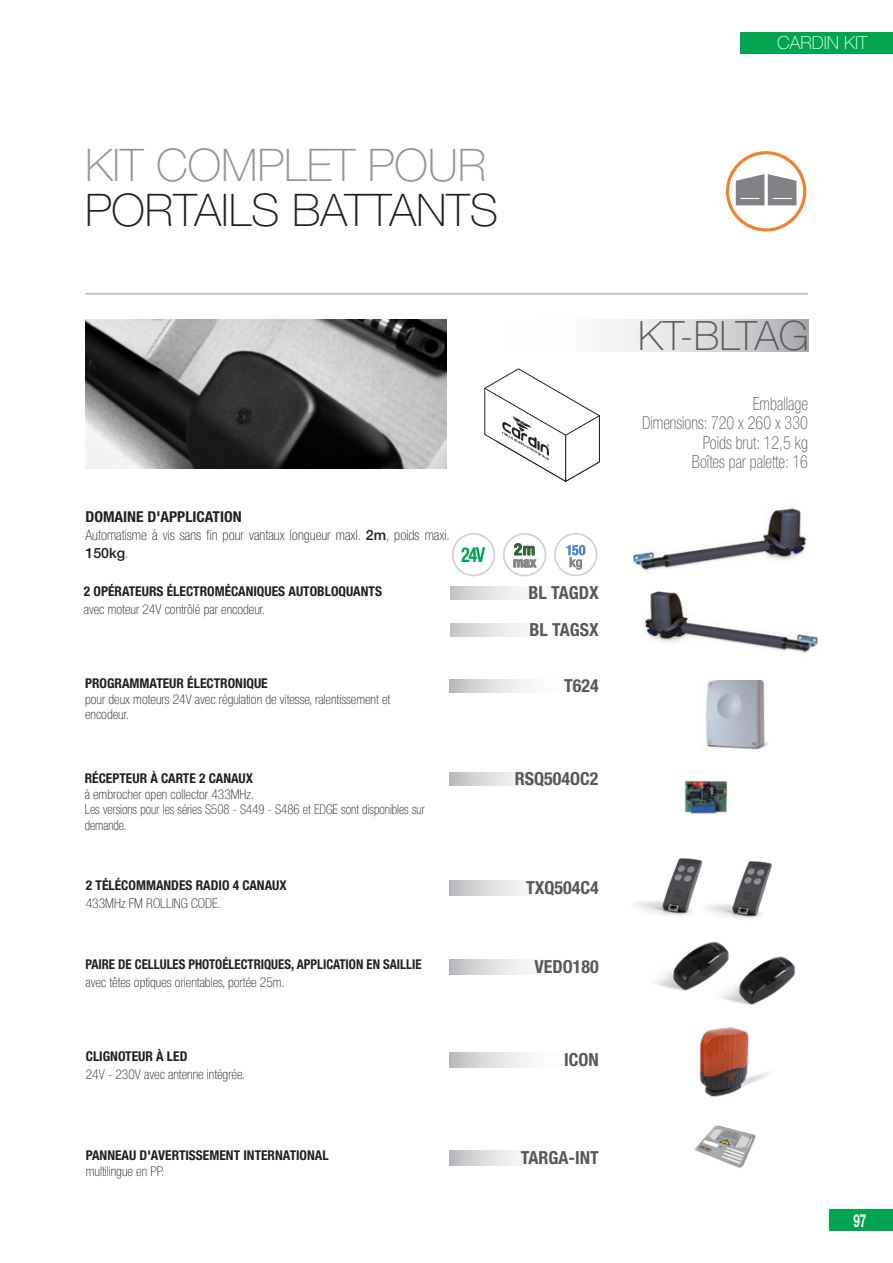
<style>
.page{position:relative;width:893px;height:1263px;background:#fff}
.page>*{position:absolute;margin:0;border:0;box-sizing:border-box;transform-origin:0 0}
.t1{font:100 45px "Helvetica Neue LT Std";color:#231f20}
.t2{font:100 45px "Helvetica Neue LT Std";color:#939598}
.t3{font:100 40.5px "Helvetica Neue LT Std";color:#57585a}
.t4{font:100 condensed 18px "Helvetica Neue LT Std";color:#57585a;scale:.9 1}
.t5{font:700 condensed 18px "Helvetica Neue LT Std";color:#57585a}
.t6{font:100 18px "Helvetica Neue LT Std";color:#fff}
.t7{font:700 18px "Helvetica Neue LT Std";color:#fff;scale:.65 1}
.t8{font:700 condensed 16.2px "Helvetica Neue LT Std";color:#316030}
.t9{font:700 condensed 15px "Helvetica Neue LT Std";color:#231f20;scale:1.04 1}
.Kit_intro{font:100 condensed 14.25px/18px "Helvetica Neue LT Std";color:#231f20}
.t10{font:700 condensed 13.95px "Helvetica Neue LT Std";color:#808285}
.t11{font:100 condensed 13.5px/15.8px "Helvetica Neue LT Std";color:#231f20}
.t12{font:700 condensed 13.5px "Helvetica Neue LT Std";color:#231f20}
.t13{font:100 condensed 13.5px/15.8px "Helvetica Neue LT Std";color:#231f20;scale:.94 1}
.t14{font:700 condensed 13.5px "Helvetica Neue LT Std";color:#231f20;scale:.95 1}
.s1{font-weight:500;font-stretch:normal}
</style>
<div class="page">
<div style="left:829px;top:1209px;width:64px;height:22px;background:#00a54f"></div>
<div style="left:740px;top:32px;width:153px;height:21px;background:#00a54f"></div>
<hr style="left:85px;top:293px;width:723px;height:1px;background:#939598">
<img style="left:696px;top:680px;width:72px;height:70px">
<img style="left:731px;top:956px;width:65px;height:49px">
<img style="left:654px;top:941px;width:79px;height:60px">
<img style="left:706px;top:861px;width:66px;height:58px">
<img style="left:636px;top:858px;width:67px;height:58px">
<img style="left:694px;top:1125px;width:62px;height:43px">
<img style="left:699px;top:1027px;width:71px;height:70px">
<img style="left:86px;top:319px;width:360px;height:149px">
<img style="left:684px;top:780px;width:44px;height:35px">
<img style="left:644px;top:591px;width:174px;height:63px">
<img style="left:633px;top:508px;width:174px;height:63px">
<div style="left:726px;top:151px;width:80px;height:81px;border:3px solid #f48031;border-radius:50%"></div>
<svg style="left:736px;top:174px;width:60px;height:31px;background:#96989a"></svg>
<svg style="left:450px;top:679px;width:77px;height:13px"></svg>
<svg style="left:450px;top:1053px;width:77px;height:14px"></svg>
<svg style="left:450px;top:960px;width:77px;height:14px"></svg>
<svg style="left:450px;top:880px;width:77px;height:15px"></svg>
<svg style="left:450px;top:1150px;width:71px;height:15px"></svg>
<svg style="left:449px;top:772px;width:77px;height:13px"></svg>
<svg style="left:610px;top:319px;width:199px;height:33px"></svg>
<svg style="left:451px;top:586px;width:72px;height:14px"></svg>
<svg style="left:451px;top:623px;width:72px;height:13px"></svg>
<svg style="left:484px;top:368px;width:116px;height:114px"></svg>
<svg style="left:461px;top:547px;width:24px;height:15px"></svg>
<div style="left:452px;top:533px;width:43px;height:43px;border:2px solid #d1d2d4;border-radius:50%"></div>
<div style="left:554px;top:533px;width:43px;height:43px;border:2px solid #d1d2d4;border-radius:50%"></div>
<svg style="left:566px;top:545px;width:19px;height:25px"></svg>
<div style="left:503px;top:533px;width:43px;height:43px;border:2px solid #d1d2d4;border-radius:50%"></div>
<svg style="left:513px;top:543px;width:24px;height:25px"></svg>
<h3 class="t6" style="left:777px;top:32px;width:92px">CARDIN KIT</h3>
<p class="t2" style="left:85px;top:139px;width:403px">KIT COMPLET POUR</p>
<p class="t1" style="left:85px;top:184px;width:415px">PORTAILS BATTANTS</p>
<p class="t3" style="left:638px;top:312px;width:172px">KT-BLTAG</p>
<p class="t4" style="left:753px;top:393px;width:63px">Emballage</p>
<p class="t4" style="left:642px;top:413px;width:186px">Dimensions: 720 x 260 x 330</p>
<p class="t4" style="left:703px;top:432px;width:118px">Poids brut: 12,5 kg</p>
<p class="t4" style="left:692px;top:452px;width:130px">Boîtes par palette: 16</p>
<p class="t9" style="left:85px;top:508px;width:152px">DOMAINE D'APPLICATION</p>
<p class="Kit_intro" style="left:85px;top:526px;width:366px">Automatisme à vis sans fin pour vantaux longueur maxI. <span class="s1">2m</span>, poids maxi.<br><span class="s1">150kg</span>.</p>
<p class="t8" style="left:514px;top:539px;width:22px">2m</p>
<p class="t10" style="left:513px;top:554px;width:25px">max</p>
<p class="t12" style="left:84px;top:583px;width:300px">2 OPÉRATEURS ÉLECTROMÉCANIQUES AUTOBLOQUANTS</p>
<p class="t11" style="left:84px;top:601px;width:183px">avec moteur 24V contrôlé par encodeur.</p>
<p class="t5" style="left:528px;top:582px;width:72px">BL TAGDX</p>
<p class="t5" style="left:529px;top:619px;width:71px">BL TAGSX</p>
<p class="t12" style="left:85px;top:675px;width:184px">PROGRAMMATEUR ÉLECTRONIQUE</p>
<p class="t11" style="left:85px;top:691px;width:307px">pour deux moteurs 24V avec régulation de vitesse, ralentissement et encodeur.</p>
<p class="t5" style="left:564px;top:675px;width:36px">T624</p>
<p class="t12" style="left:85px;top:770px;width:170px">RÉCEPTEUR À CARTE 2 CANAUX</p>
<p class="t11" style="left:85px;top:786px;width:171px">à embrocher open collector 433MHz.</p>
<p class="t13" style="left:85px;top:801px;width:363px">Les versions pour les séries S508 - S449 - S486 et EDGE sont disponibles sur demande.</p>
<p class="t5" style="left:515px;top:768px;width:85px">RSQ504OC2</p>
<p class="t12" style="left:86px;top:877px;width:202px">2 TÉLÉCOMMANDES RADIO 4 CANAUX</p>
<p class="t11" style="left:86px;top:895px;width:137px">433MHz FM ROLLING CODE.</p>
<p class="t5" style="left:526px;top:877px;width:74px">TXQ504C4</p>
<p class="t14" style="left:85px;top:956px;width:355px">PAIRE DE CELLULES PHOTOÉLECTRIQUES, APPLICATION EN SAILLIE</p>
<p class="t11" style="left:85px;top:974px;width:201px">avec têtes optiques orientables, portée 25m.</p>
<p class="t5" style="left:534px;top:956px;width:66px">VEDO180</p>
<p class="t12" style="left:86px;top:1048px;width:103px">CLIGNOTEUR À LED</p>
<p class="t11" style="left:86px;top:1066px;width:161px">24V - 230V avec antenne intégrée.</p>
<p class="t5" style="left:564px;top:1049px;width:36px">ICON</p>
<p class="t12" style="left:86px;top:1147px;width:244px">PANNEAU D'AVERTISSEMENT INTERNATIONAL</p>
<p class="t11" style="left:86px;top:1163px;width:80px">multilingue en PP.</p>
<p class="t5" style="left:521px;top:1147px;width:79px">TARGA-INT</p>
<h3 class="t7" style="left:853px;top:1209px;width:22px">97</h3>
</div>
